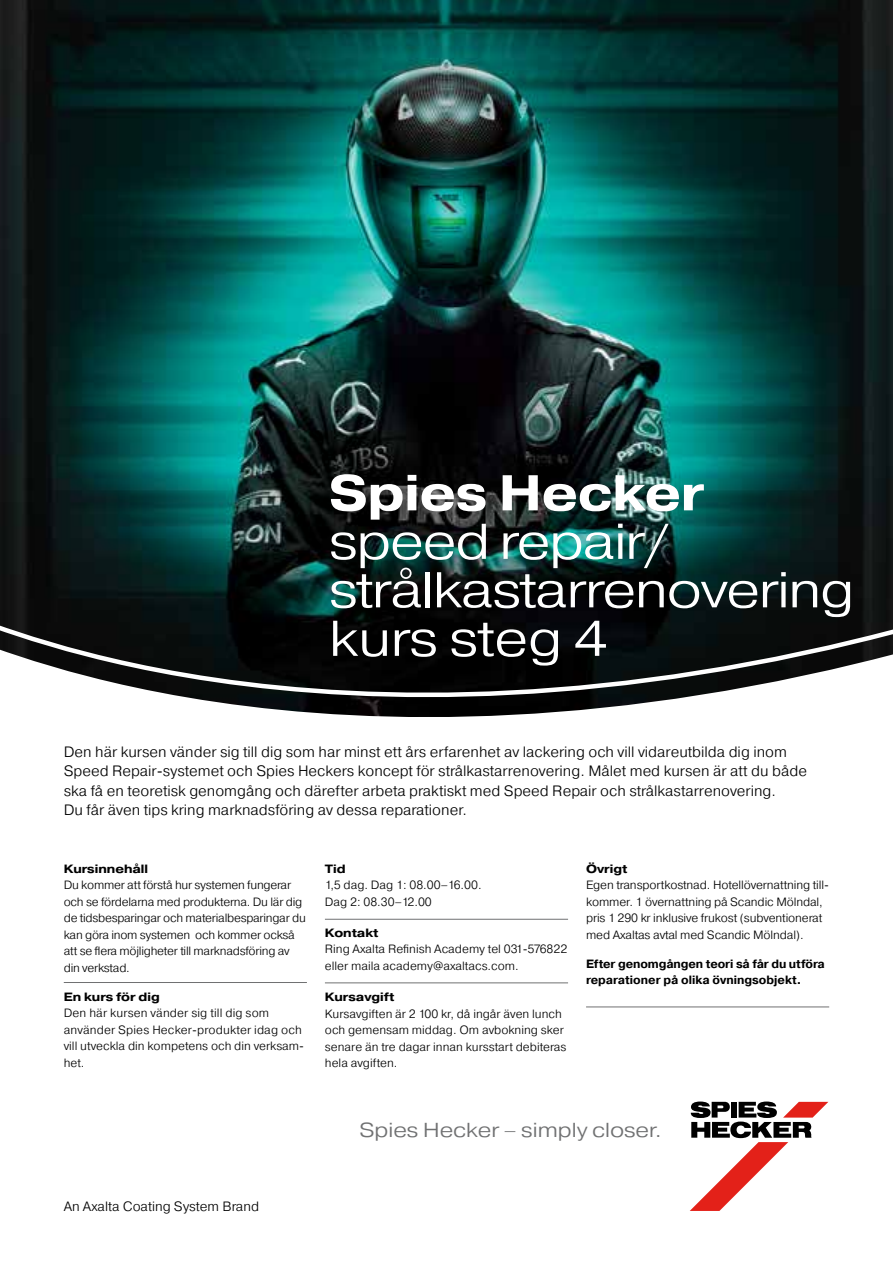
<style>
.page{position:relative;width:893px;height:1263px;background:#fff}
.page>*{position:absolute;margin:0;border:0;box-sizing:border-box;transform-origin:0 0}
.t1{font:300 expanded 50.1px/48.4px "Spies Hecker Pragmatica";letter-spacing:-.02em;color:#fff}
.t2{font:700 expanded 50.1px "Spies Hecker Pragmatica";color:#fff}
.t3{font:300 expanded 20.25px "Spies Hecker Pragmatica";color:#707172}
.t4{font:300 15px/19.5px "Spies Hecker Pragmatica";color:#000}
.t5{font:300 13.5px "Spies Hecker Pragmatica";color:#000}
.t6{font:300 12px/16.5px "Spies Hecker Pragmatica";letter-spacing:-.01em;color:#000}
.t7{font:300 12px/16.5px "Spies Hecker Pragmatica";letter-spacing:.01em;color:#000}
.t8{font:700 12px/16.5px "Spies Hecker Pragmatica";color:#000}
.t9{font:700 expanded 12px "Spies Hecker Pragmatica";color:#000}
</style>
<div class="page">
<img style="left:0;top:0;width:893px;height:605px">
<svg style="left:690px;top:1101px;width:138px;height:110px"></svg>
<svg style="left:0;top:605px;width:893px;height:112px"></svg>
<hr style="left:64px;top:982px;width:243px;height:1px;background:#707172">
<hr style="left:325px;top:919px;width:243px;height:1px;background:#707172">
<hr style="left:325px;top:982px;width:243px;height:1px;background:#707172">
<hr style="left:586px;top:1006px;width:243px;height:1px;background:#707172">
<h1 class="t2" style="left:329px;top:460px;width:377px">Spies Hecker</h1>
<h1 class="t1" style="left:329px;top:517px;width:526px">speed repair/ strålkastarrenovering kurs steg 4</h1>
<p class="t4" style="left:64px;top:741px;width:745px">Den här kursen vänder sig till dig som har minst ett års erfarenhet av lackering och vill vidareutbilda dig inom Speed Repair-systemet och Spies Heckers koncept för strålkastarrenovering. Målet med kursen är att du både ska få en teoretisk genomgång och därefter arbeta praktiskt med Speed Repair och strålkastarrenovering.<br>Du får även tips kring marknadsföring av dessa reparationer.</p>
<p class="t9" style="left:64px;top:861px;width:86px">Kursinnehåll</p>
<p class="t6" style="left:64px;top:876px;width:244px">Du kommer att förstå hur systemen fungerar och se fördelarna med produkterna. Du lär dig de tidsbesparingar och materialbesparingar du kan göra inom systemen och kommer också att se flera möjligheter till marknadsföring av din verkstad.</p>
<p class="t9" style="left:64px;top:989px;width:98px">En kurs för dig</p>
<p class="t7" style="left:64px;top:1005px;width:242px">Den här kursen vänder sig till dig som använder Spies Hecker-produkter idag och vill utveckla din kompetens och din verksam&shy;het.</p>
<p class="t9" style="left:325px;top:861px;width:22px">Tid</p>
<p class="t6" style="left:325px;top:876px;width:158px">1,5 dag. Dag 1: 08.00–16.00.<br>Dag 2: 08.30–12.00</p>
<p class="t9" style="left:325px;top:925px;width:55px">Kontakt</p>
<p class="t6" style="left:325px;top:941px;width:244px">Ring Axalta Refinish Academy tel 031-576822 eller maila academy@axaltacs.com.</p>
<p class="t9" style="left:325px;top:989px;width:71px">Kursavgift</p>
<p class="t6" style="left:325px;top:1005px;width:243px">Kursavgiften är 2 100 kr, då ingår även lunch och gemensam middag. Om avbokning sker senare än tre dagar innan kursstart debiteras hela avgiften.</p>
<p class="t9" style="left:586px;top:861px;width:43px">Övrigt</p>
<p class="t6" style="left:586px;top:876px;width:244px">Egen transportkostnad. Hotellövernattning till&shy;kommer. 1 övernattning på Scandic Mölndal, pris 1 290 kr inklusive frukost (subventionerat med Axaltas avtal med Scandic Mölndal).</p>
<p class="t8" style="left:586px;top:956px;width:240px">Efter genomgången teori så får du utföra reparationer på olika övningsobjekt.</p>
<h2 class="t3" style="left:359px;top:1118px;width:304px">Spies Hecker – simply closer.</h2>
<p class="t5" style="left:64px;top:1198px;width:197px">An Axalta Coating System Brand</p>
</div>
